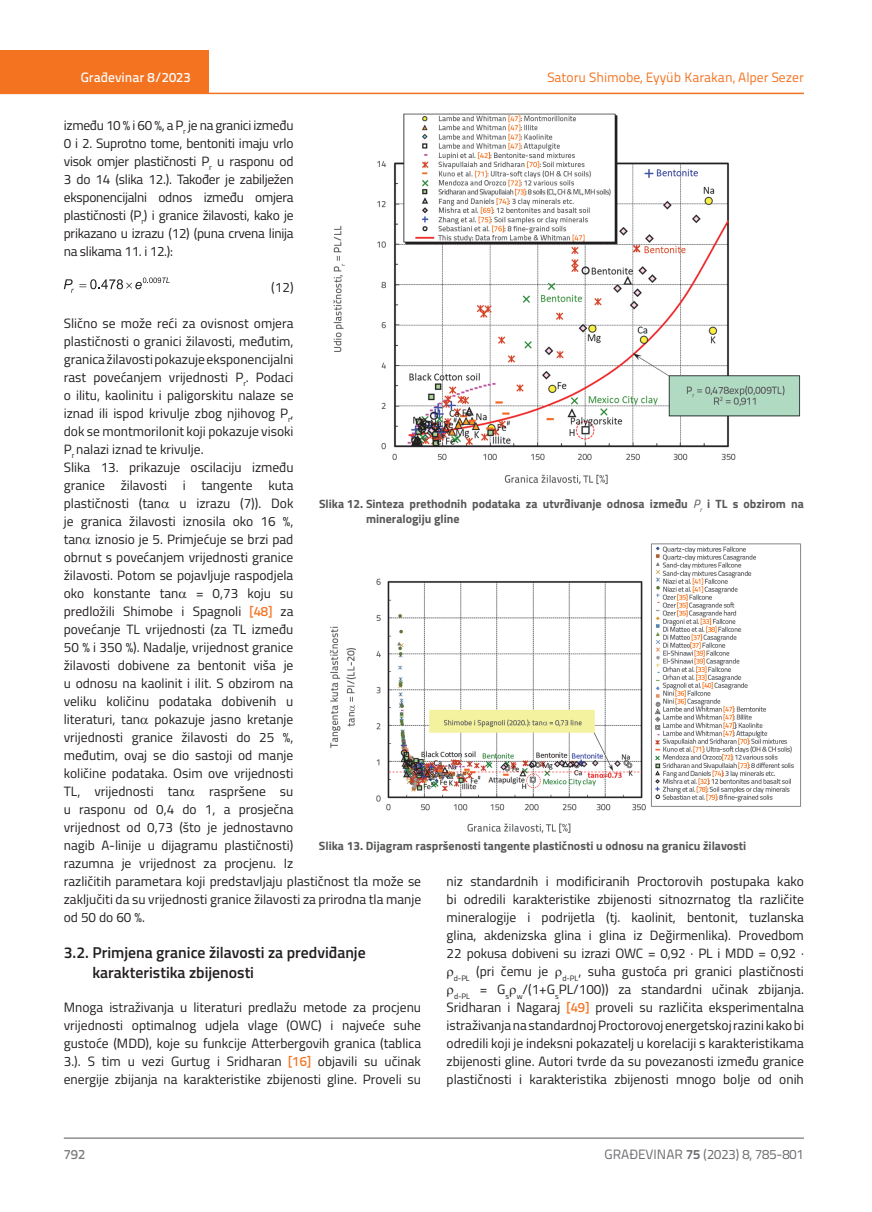
<style>
.page{position:relative;width:872px;height:1212px;background:#fff}
.page>*{position:absolute;margin:0;border:0;box-sizing:border-box;transform-origin:0 0}
.t1{font:600 15.75px/19.5px "Titillium";color:#231f20}
.t2{font:13.5px/18px "Titillium";color:#231f20;text-align:justify}
.t3{font:13.5px "Titillium Text 22 L";color:#f47321}
.t4{font:13.5px "Titillium Text 22 L";color:#6c6d70}
.t5{font:500 13.5px "Titillium Text 22 L";color:#fff}
.t6{font:500 13.5px "Titillium Text 22 L";color:#787a7d}
.t7{font:700 12px/15px "Titillium";color:#57585a}
.s1{font-weight:400;font-style:italic}
.s2{font-family:"Titillium Text 22 L";font-weight:500;color:#f47321}
.s3{font-weight:700}
</style>
<div class="page">
<div style="left:0;top:50px;width:208px;height:44px;background:#f47321"></div>
<hr style="left:0;top:93px;width:804px;height:1px;background:#f47321">
<hr style="left:64px;top:1138px;width:740px;height:1px;background:#57585a">
<svg style="left:64px;top:277px;width:106px;height:16px"></svg>
<img style="left:329px;top:543px;width:472px;height:290px">
<img style="left:333px;top:113px;width:468px;height:372px">
<p class="t5" style="left:81px;top:67px;width:111px">Građevinar 8/2023</p>
<p class="t3" style="left:547px;top:68px;width:258px">Satoru Shimobe, Eyyüb Karakan, Alper Sezer</p>
<p class="t2" style="left:64px;top:115px;width:231px">između 10 % i 60 %, a P<sub>r</sub> je na granici između 0 i 2. Suprotno tome, bentoniti imaju vrlo visok omjer plastičnosti P<sub>r</sub> u rasponu od 3 do 14 (slika 12.). Također je zabilježen eksponencijalni odnos između omjera plastičnosti (P<sub>r</sub>) i granice žilavosti, kako je prikazano u izrazu (12) (puna crvena linija na slikama 11. i 12.):</p>
<p class="t2" style="left:271px;top:277px;width:24px">(12)</p>
<p class="t2" style="left:64px;top:313px;width:231px;text-align:left">Slično se može reći za ovisnost omjera plastičnosti o granici žilavosti, međutim, granica žilavosti pokazuje eksponencijalni rast povećanjem vrijednosti P<sub>r</sub>. Podaci o ilitu, kaolinitu i paligorskitu nalaze se iznad ili ispod krivulje zbog njihovog P<sub>r</sub>, dok se montmorilonit koji pokazuje visoki P<sub>r</sub> nalazi iznad te krivulje.<br>Slika 13. prikazuje oscilaciju između granice žilavosti i tangente kuta plastičnosti (tan</p>
<p class="t2" style="left:64px;top:493px;width:231px;text-indent:116px">u izrazu (7)). Dok je granica žilavosti iznosila oko 16 %, tan iznosio je 5. Primjećuje se brzi pad obrnut s povećanjem vrijednosti granice žilavosti. Potom se pojavljuje raspodjela oko konstante tan</p>
<p class="t7" style="left:366px;top:496px;width:439px;text-indent:-47px">Slika 12. Sinteza prethodnih podataka za utvrđivanje odnosa između <span class="s1">P</span><sub>r</sub> i TL s obzirom na mineralogiju gline</p>
<p class="t2" style="left:64px;top:583px;width:231px;text-indent:132px">= 0,73 koju su predložili Shimobe i Spagnoli <span class="s2">[48]</span> za povećanje TL vrijednosti (za TL između 50 % i 350 %). Nadalje, vrijednost granice žilavosti dobivene za bentonit viša je u odnosu na kaolinit i ilit. S obzirom na veliku količinu podataka dobivenih u literaturi, tan pokazuje jasno kretanje vrijednosti granice žilavosti do 25 %, međutim, ovaj se dio sastoji od manje količine podataka. Osim ove vrijednosti TL, vrijednosti tan</p>
<p class="t2" style="left:64px;top:782px;width:359px;text-align:left;text-indent:145px">raspršene su<br>u rasponu od 0,4 do 1, a prosječna<br>vrijednost od 0,73 (što je jednostavno<br>nagib A-linije u dijagramu plastičnosti)<br>razumna je vrijednost za procjenu. Iz<br>različitih parametara koji predstavljaju plastičnost tla može se zaključiti da su vrijednosti granice žilavosti za prirodna tla manje od 50 do 60 %.</p>
<p class="t1" style="left:92px;top:942px;width:275px;text-indent:-29px">3.2. Primjena granice žilavosti za predviđanje karakteristika zbijenosti</p>
<p class="t2" style="left:64px;top:998px;width:359px">Mnoga istraživanja u literaturi predlažu metode za procjenu vrijednosti optimalnog udjela vlage (OWC) i najveće suhe gustoće (MDD), koje su funkcije Atterbergovih granica (tablica 3.). S tim u vezi Gurtug i Sridharan <span class="s2">[16]</span> objavili su učinak energije zbijanja na karakteristike zbijenosti gline. Proveli su</p>
<p class="t7" style="left:319px;top:838px;width:429px">Slika 13. Dijagram raspršenosti tangente plastičnosti u odnosu na granicu žilavosti</p>
<p class="t2" style="left:446px;top:872px;width:359px;text-align:center">niz standardnih i modificiranih Proctorovih postupaka kako bi odredili karakteristike zbijenosti sitnozrnatog tla različite mineralogije i podrijetla (tj. kaolinit, bentonit, tuzlanska glina, akdenizska glina i glina iz Değirmenlika). Provedbom 22 pokusa dobiveni su izrazi OWC = 0,92 · PL i MDD = 0,92 · <sub>d-PL</sub> (pri čemu je <sub>d-PL</sub>, suha gustoća pri granici plastičnosti <sub>d-PL</sub> = G<sub>s</sub> <sub>w</sub>/(1+G<sub>s</sub>PL/100)) za standardni učinak zbijanja.<br>Sridharan i Nagaraj <span class="s2">[49]</span> proveli su različita eksperimentalna istraživanja na standardnoj Proctorovoj energetskoj razini kako bi odredili koji je indeksni pokazatelj u korelaciji s karakteristikama zbijenosti gline. Autori tvrde da su povezanosti između granice plastičnosti i karakteristika zbijenosti mnogo bolje od onih</p>
<p class="t6" style="left:64px;top:1144px;width:23px">792</p>
<p class="t4" style="left:604px;top:1144px;width:201px">GRAĐEVINAR <span class="s3">75</span> (2023) 8, 785-801</p>
</div>
